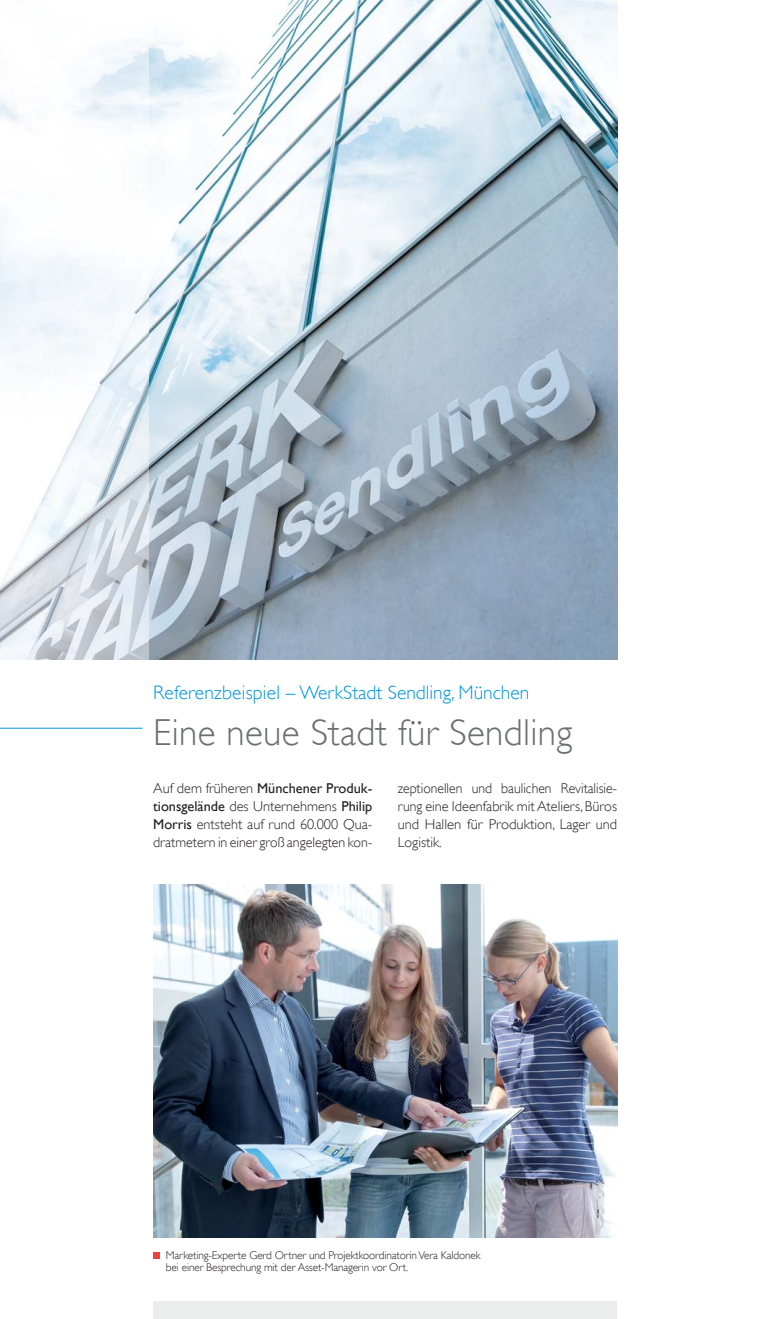
<style>
.page{position:relative;width:766px;height:1319px;background:#fff}
.page>*{position:absolute;margin:0;border:0;box-sizing:border-box;transform-origin:0 0}
.t1{font:300 37.5px "Gill Sans";letter-spacing:.01em;color:#6d6e70}
.t2{font:300 19.5px "Gill Sans";color:#0095da}
.t3{font:300 14.25px/18px "Gill Sans";color:#231f20;text-align:justify}
.t4{font:300 14.25px/18px "Gill Sans";color:#231f20;text-align:justify;scale:.96 1}
.t5{font:300 11.25px/12px "Gill Sans";letter-spacing:-.01em;color:#231f20}
.s1{font-weight:400}
</style>
<div class="page">
<img style="left:149px;top:0;width:468px;height:659px">
<div style="left:153px;top:1301px;width:464px;height:17px;background:#ebecec"></div>
<hr style="left:0;top:727px;width:142px;height:1px;background:#0095da">
<svg style="left:0;top:41px;width:149px;height:618px;fill:#f5f9fc"></svg>
<img style="left:153px;top:884px;width:464px;height:352px">
<svg style="left:153px;top:1252px;width:6px;height:6px"></svg>
<h2 class="t2" style="left:153px;top:681px;width:377px">Referenzbeispiel – WerkStadt Sendling, München</h2>
<h1 class="t1" style="left:153px;top:711px;width:420px">Eine neue Stadt für Sendling</h1>
<p class="t3" style="left:153px;top:779px;width:220px">Auf dem früheren <span class="s1">Münchener Produk&shy;tionsgelände</span> des Unternehmens <span class="s1">Philip Morris</span> entsteht auf rund 60.000 Qua&shy;dratmetern in einer groß angelegten kon-</p>
<p class="t4" style="left:398px;top:779px;width:230px">zeptionellen und baulichen Revitalisie&shy;rung eine Ideenfabrik mit Ateliers, Büros und Hallen für Produktion, Lager und Logistik.</p>
<p class="t5" style="left:166px;top:1248px;width:316px">Marketing-Experte Gerd Ortner und Projektkoordinatorin Vera Kaldonek bei einer Besprechung mit der Asset-Managerin vor Ort.</p>
</div>
